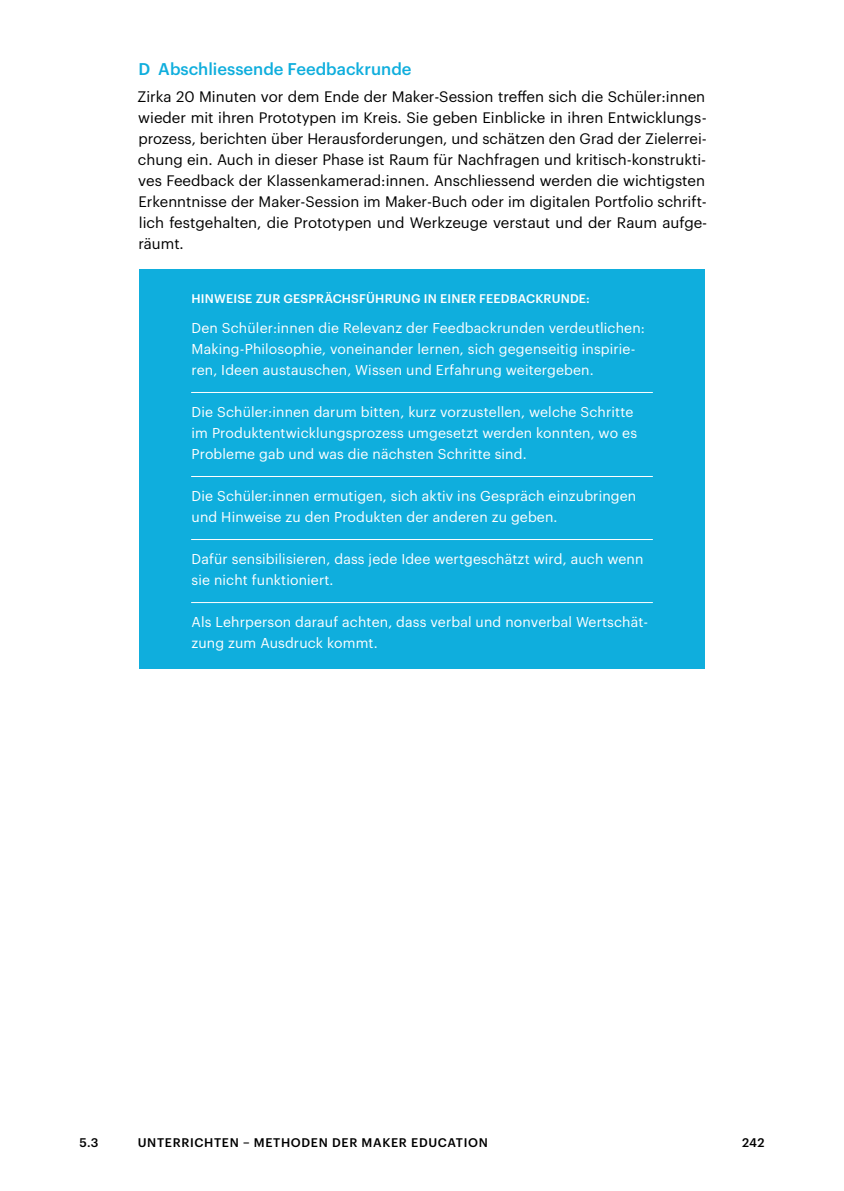
<style>
.page{position:relative;width:844px;height:1191px;background:#fff}
.page>*{position:absolute;margin:0;border:0;box-sizing:border-box;transform-origin:0 0}
.t1{font:500 16.62px "Graphik";color:#0faedd}
.t2{font:14.88px/21px "Graphik";color:#000}
.t3{font:14px/21px "Graphik";letter-spacing:.01em;color:#fff}
.t4{font:500 12.25px "Graphik";letter-spacing:.015em;color:#fff}
.t5{font:500 12.25px "Graphik";letter-spacing:.055em;color:#000}
</style>
<div class="page">
<div style="left:139px;top:270px;width:565px;height:399px;background:#0faedd"></div>
<hr style="left:191px;top:392px;width:461px;height:1px;background:#fff">
<hr style="left:191px;top:476px;width:461px;height:1px;background:#fff">
<hr style="left:191px;top:539px;width:461px;height:1px;background:#fff">
<hr style="left:191px;top:602px;width:461px;height:1px;background:#fff">
<p class="t1" style="left:138px;top:57px;width:274px">D ABSCHLIESSENDE FEEDBACKRUNDE</p>
<p class="t2" style="left:137px;top:84px;width:571px">Zirka 20 Minuten vor dem Ende der Maker-Session treffen sich die Schüler:innen wieder mit ihren Prototypen im Kreis. Sie geben Einblicke in ihren Entwicklungs&shy;prozess, berichten über Herausforderungen, und schätzen den Grad der Zielerrei&shy;chung ein. Auch in dieser Phase ist Raum für Nachfragen und kritisch-konstrukti&shy;ves Feedback der Klassenkamerad:innen. Anschliessend werden die wichtigsten Erkenntnisse der Maker-Session im Maker-Buch oder im digitalen Portfolio schrift&shy;lich festgehalten, die Prototypen und Werkzeuge verstaut und der Raum aufge&shy;räumt.</p>
<p class="t4" style="left:191px;top:289px;width:400px">H INWEISE ZUR GESPRÄCHSFÜH RUNG IN EIN ER FEEDBACKRUN DE:</p>
<p class="t3" style="left:191px;top:316px;width:455px">Den Schüler:innen die Relevanz der Feedbackrunden verdeutlichen:<br>Making-Philosophie, voneinander lernen, sich gegenseitig inspirie&shy;ren, Ideen austauschen, Wissen und Erfahrung weitergeben.</p>
<p class="t3" style="left:191px;top:400px;width:447px">Die Schüler:innen darum bitten, kurz vorzustellen, welche Schritte im Produktentwicklungsprozess umgesetzt werden konnten, wo es<br>Probleme gab und was die nächsten Schritte sind.</p>
<p class="t3" style="left:191px;top:484px;width:446px">Die Schüler:innen ermutigen, sich aktiv ins Gespräch einzubringen und Hinweise zu den Produkten der anderen zu geben.</p>
<p class="t3" style="left:191px;top:547px;width:453px">Dafür sensibilisieren, dass jede Idee wertgeschätzt wird, auch wenn sie nicht funktioniert.</p>
<p class="t3" style="left:191px;top:610px;width:458px">Als Lehrperson darauf achten, dass verbal und nonverbal Wertschät&shy;zung zum Ausdruck kommt.</p>
<p class="t5" style="left:79px;top:1133px;width:21px">5.3</p>
<p class="t5" style="left:138px;top:1133px;width:35px">UNTERRI</p>
<p class="t5" style="left:194px;top:1133px;width:147px">CHTEN – METHODEN DER</p>
<p class="t5" style="left:361px;top:1133px;width:21px">MAKER</p>
<p class="t5" style="left:411px;top:1133px;width:78px">EDUCATION</p>
<p class="t5" style="left:741px;top:1133px;width:24px">242</p>
</div>
